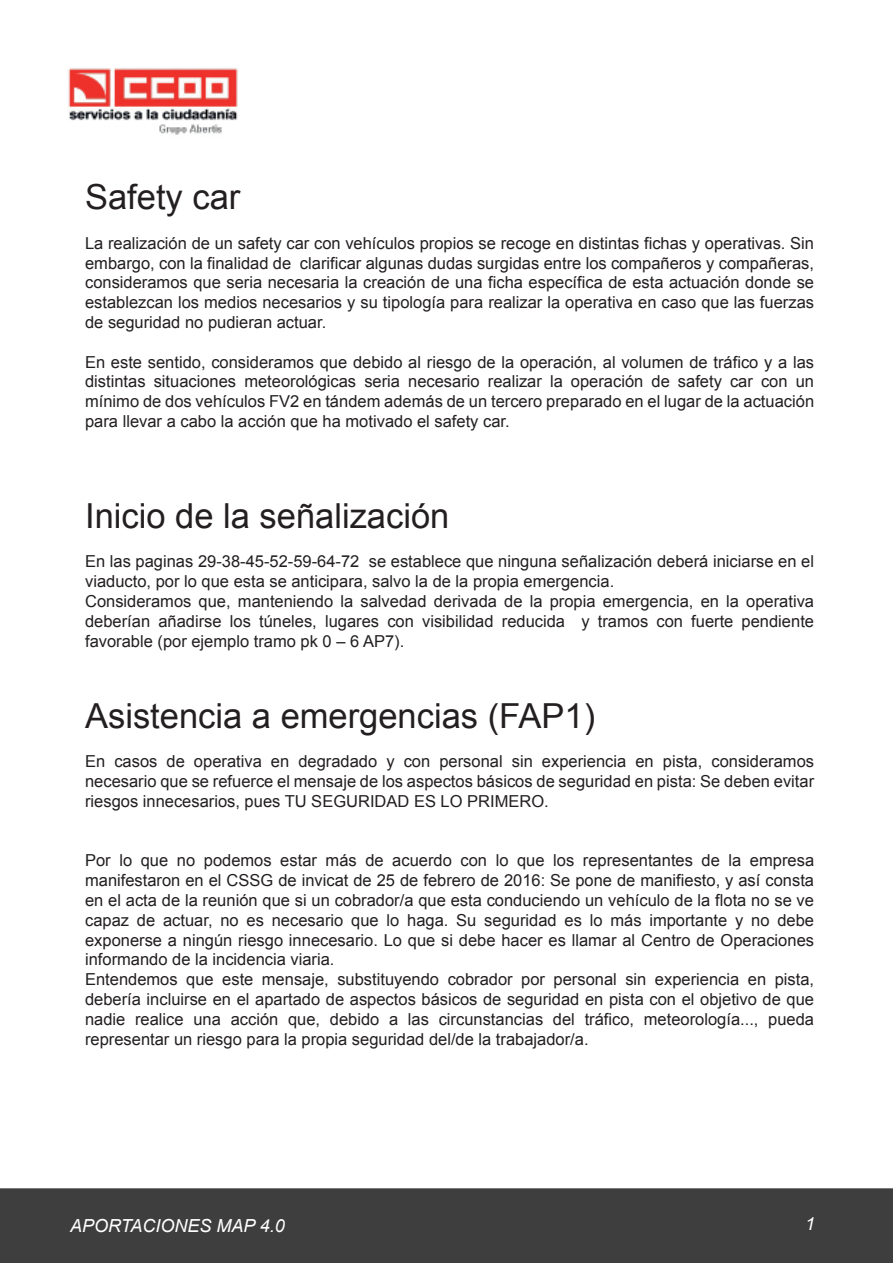
<style>
.page{position:relative;width:893px;height:1263px;background:#fff}
.page>*{position:absolute;margin:0;border:0;box-sizing:border-box;transform-origin:0 0}
.t1{font:34.5px "Arial";color:#231f20}
.t2{font:italic 18px "Arial";color:#fff}
.t3{font:16.5px/19.8px "Arial";color:#231f20;text-align:justify}
</style>
<div class="page">
<img style="left:68px;top:68px;width:170px;height:67px">
<div style="left:0;top:1188px;width:893px;height:75px;background:#3e3e3f"></div>
<h1 class="t1" style="left:85px;top:174px;width:157px">Safety car</h1>
<p class="t3" style="left:85px;top:233px;width:730px">La realización de un safety car con vehículos propios se recoge en distintas fichas y operativas. Sin embargo, con la finalidad de clarificar algunas dudas surgidas entre los compañeros y compañeras, consideramos que seria necesaria la creación de una ficha específica de esta actuación donde se establezcan los medios necesarios y su tipología para realizar la operativa en caso que las fuerzas de seguridad no pudieran actuar.</p>
<p class="t3" style="left:85px;top:352px;width:731px">En este sentido, consideramos que debido al riesgo de la operación, al volumen de tráfico y a las distintas situaciones meteorológicas seria necesario realizar la operación de safety car con un mínimo de dos vehículos FV2 en tándem además de un tercero preparado en el lugar de la actuación para llevar a cabo la acción que ha motivado el safety car.</p>
<h1 class="t1" style="left:85px;top:493px;width:366px">Inicio de la señalización</h1>
<p class="t3" style="left:85px;top:552px;width:730px;text-align:left">En las paginas 29-38-45-52-59-64-72 se establece que ninguna señalización deberá iniciarse en el viaducto, por lo que esta se anticipara, salvo la de la propia emergencia.<br>Consideramos que, manteniendo la salvedad derivada de la propia emergencia, en la operativa deberían añadirse los túneles, lugares con visibilidad reducida y tramos con fuerte pendiente favorable (por ejemplo tramo pk 0 – 6 AP7).</p>
<h1 class="t1" style="left:85px;top:693px;width:512px">Asistencia a emergencias (FAP1)</h1>
<p class="t3" style="left:85px;top:752px;width:731px">En casos de operativa en degradado y con personal sin experiencia en pista, consideramos necesario que se refuerce el mensaje de los aspectos básicos de seguridad en pista: Se deben evitar riesgos innecesarios, pues TU SEGURIDAD ES LO PRIMERO.</p>
<p class="t3" style="left:85px;top:851px;width:731px;text-align:left">Por lo que no podemos estar más de acuerdo con lo que los representantes de la empresa manifestaron en el CSSG de invicat de 25 de febrero de 2016: Se pone de manifiesto, y así consta en el acta de la reunión que si un cobrador/a que esta conduciendo un vehículo de la flota no se ve capaz de actuar, no es necesario que lo haga. Su seguridad es lo más importante y no debe exponerse a ningún riesgo innecesario. Lo que si debe hacer es llamar al Centro de Operaciones informando de la incidencia viaria.<br>Entendemos que este mensaje, substituyendo cobrador por personal sin experiencia en pista, debería incluirse en el apartado de aspectos básicos de seguridad en pista con el objetivo de que nadie realice una acción que, debido a las circunstancias del tráfico, meteorología..., pueda representar un riesgo para la propia seguridad del/de la trabajador/a.</p>
<p class="t2" style="left:70px;top:1214px;width:216px">APORTACIONES MAP 4.0</p>
<p class="t2" style="left:805px;top:1212px;width:12px">1</p>
</div>
